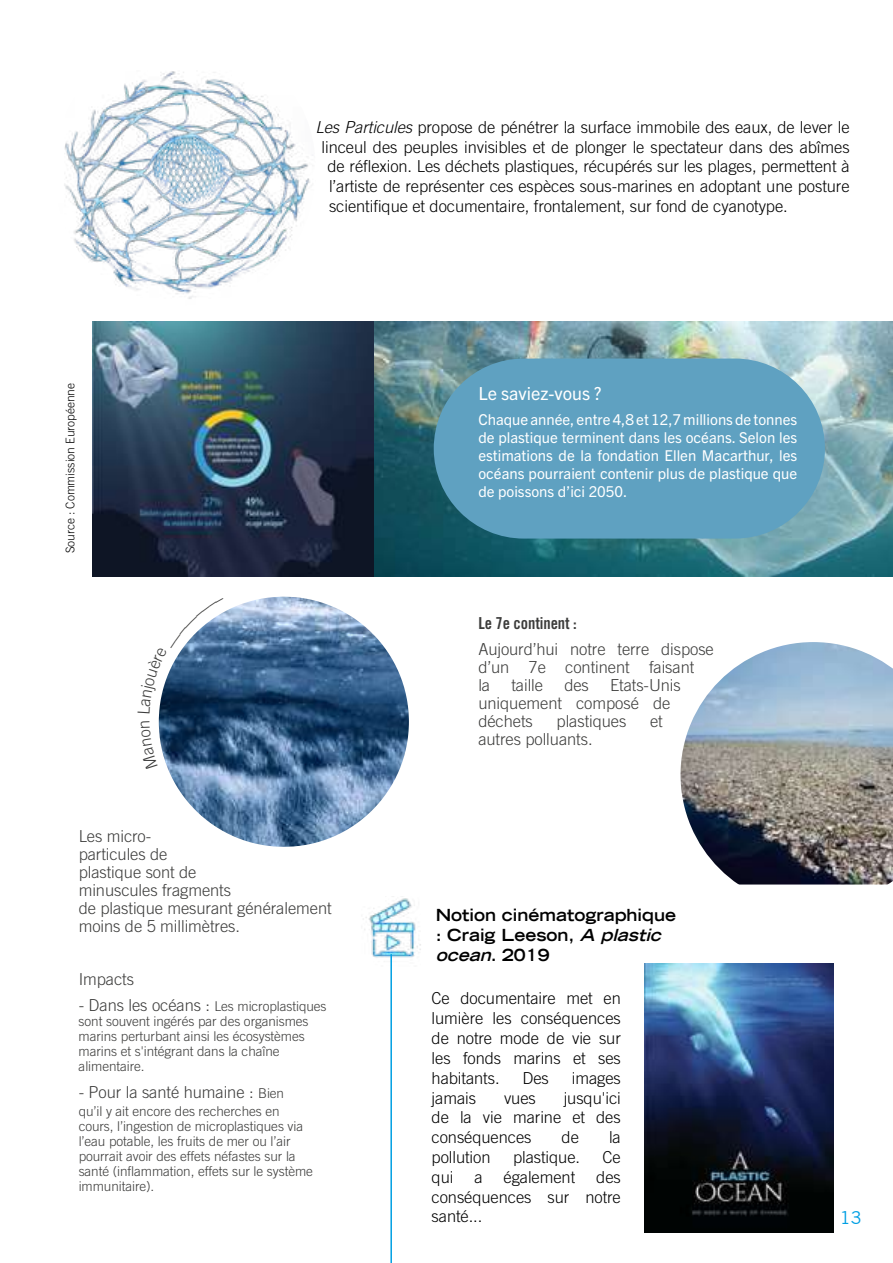
<style>
.page{position:relative;width:893px;height:1263px;background:#fff}
.page>*{position:absolute;margin:0;border:0;box-sizing:border-box;transform-origin:0 0}
.t1{font:18px "Trade Gothic Next LT Pro";color:#fff}
.t2{font:18px "Trade Gothic LT";color:#009fe3}
.t3{font:300 16.5px/19.8px "Trade Gothic LT Std";letter-spacing:-.005em;color:#000;text-align:justify}
.t4{font:300 16.5px/18px "Trade Gothic LT Std";letter-spacing:-.005em;color:#3c3c3b}
.t5{font:700 expanded 16.5px/19.8px "Trade Gothic LT";color:#000}
.t6{font:16.5px "Trade Gothic LT Std Bd Cn 20";letter-spacing:-.005em;color:#3c3c3b}
.t7{font:15px/18px "Trade Gothic Next LT Pro";color:#fff;text-align:justify}
.t8{font:300 13.5px/15px "Trade Gothic LT Std";letter-spacing:-.005em;color:#3c3c3b}
.t9{font:300 12px "Trade Gothic LT Std";letter-spacing:-.005em;color:#000}
.s1{font-style:italic}
.s2{font-size:16.5px}
.s3{font-size:13.5px}
</style>
<div class="page">
<img style="left:123px;top:576px;width:313px;height:270px">
<div style="left:81px;top:519px;width:406px;height:406px;border:78px solid #fff;border-radius:50%"></div>
<svg style="left:680px;top:642px;width:213px;height:243px;background:#949ca3"></svg>
<img style="left:373px;top:322px;width:520px;height:254px">
<img style="left:644px;top:964px;width:189px;height:268px">
<img style="left:351px;top:896px;width:70px;height:62px">
<hr style="left:390px;top:954px;width:2px;height:309px;background:#009fe3">
<img style="left:54px;top:35px;width:261px;height:271px;border-radius:131px">
<div style="left:434px;top:359px;width:391px;height:180px;background:#5fa1c1;border-radius:90px"></div>
<img style="left:92px;top:322px;width:281px;height:254px">
<svg style="left:141px;top:721px;width:17px;height:48px"></svg>
<svg style="left:138px;top:598px;width:85px;height:116px"></svg>
<p class="t9" style="left:63px;top:553px;width:172px;rotate:-90deg">Source : Commission Européenne</p>
<p class="t3" style="left:315px;top:117px;width:536px"><span class="s1">Les Particules</span> propose de pénétrer la surface immobile des eaux, de lever le</p>
<p class="t3" style="left:322px;top:137px;width:530px">linceul des peuples invisibles et de plonger le spectateur dans des abîmes</p>
<p class="t3" style="left:328px;top:156px;width:523px">de réflexion. Les déchets plastiques, récupérés sur les plages, permettent à</p>
<p class="t3" style="left:329px;top:176px;width:522px">l’artiste de représenter ces espèces sous-marines en adoptant une posture</p>
<p class="t3" style="left:329px;top:196px;width:460px">scientifique et documentaire, frontalement, sur fond de cyanotype.</p>
<p class="t1" style="left:478px;top:381px;width:125px">Le saviez-vous ?</p>
<p class="t7" style="left:478px;top:409px;width:320px">Chaque année, entre 4,8 et 12,7 millions de tonnes de plastique terminent dans les océans. Selon les estimations de la fondation Ellen Macarthur, les océans pourraient contenir plus de plastique que de poissons d’ici 2050.</p>
<p class="t6" style="left:478px;top:613px;width:100px">Le 7e continent :</p>
<p class="t4" style="left:478px;top:640px;width:237px">Aujourd’hui notre terre dispose d’un 7e continent faisant<br>la</p>
<p class="t4" style="left:478px;top:676px;width:204px;text-indent:132px">Etats-Unis uniquement composé de déchets</p>
<p class="t4" style="left:511px;top:676px;width:33px">taille</p>
<p class="t4" style="left:564px;top:676px;width:26px">des</p>
<p class="t4" style="left:557px;top:712px;width:71px">plastiques</p>
<p class="t4" style="left:650px;top:712px;width:14px">et</p>
<p class="t4" style="left:478px;top:730px;width:116px">autres polluants.</p>
<p class="t4" style="left:79px;top:826px;width:255px">Les micro-<br>particules de<br>plastique sont de<br>minuscules fragments<br>de plastique mesurant généralement moins de 5 millimètres.</p>
<p class="t4" style="left:79px;top:969px;width:57px">Impacts</p>
<p class="t8" style="left:79px;top:998px;width:249px"><span class="s2">- Dans les océans :</span> Les microplastiques sont souvent ingérés par des organismes marins perturbant ainsi les écosystèmes marins et s'intégrant dans la chaîne alimentaire.</p>
<p class="t4" style="left:79px;top:1082px;width:207px">- Pour la santé humaine : <span class="s3">Bien</span></p>
<p class="t8" style="left:79px;top:1103px;width:236px">qu’il y ait encore des recherches en cours, l’ingestion de microplastiques via l’eau potable, les fruits de mer ou l’air pourrait avoir des effets néfastes sur la santé (inflammation, effets sur le système immunitaire).</p>
<p class="t5" style="left:436px;top:905px;width:242px">Notion cinématographique : Craig Leeson, <span class="s1">A plastic ocean</span>. 2 0 1 9</p>
<p class="t3" style="left:432px;top:988px;width:191px">Ce documentaire met en lumière les conséquences de notre mode de vie sur les fonds marins et ses habitants.</p>
<p class="t3" style="left:522px;top:1068px;width:28px">Des</p>
<p class="t3" style="left:572px;top:1068px;width:51px">images</p>
<p class="t3" style="left:432px;top:1087px;width:46px">jamais</p>
<p class="t3" style="left:504px;top:1087px;width:33px">vues</p>
<p class="t3" style="left:432px;top:1087px;width:191px;text-indent:132px">jusqu'ici de la vie marine et des conséquences</p>
<p class="t3" style="left:562px;top:1127px;width:19px">de</p>
<p class="t3" style="left:609px;top:1127px;width:13px">la</p>
<p class="t3" style="left:432px;top:1147px;width:60px">pollution</p>
<p class="t3" style="left:513px;top:1147px;width:69px">plastique.</p>
<p class="t3" style="left:603px;top:1147px;width:20px">Ce</p>
<p class="t3" style="left:432px;top:1167px;width:23px">qui</p>
<p class="t3" style="left:474px;top:1167px;width:10px">a</p>
<p class="t3" style="left:504px;top:1167px;width:73px">également</p>
<p class="t3" style="left:432px;top:1167px;width:191px;text-indent:165px">des conséquences sur notre santé...</p>
<p class="t2" style="left:840px;top:1207px;width:23px">13</p>
</div>
